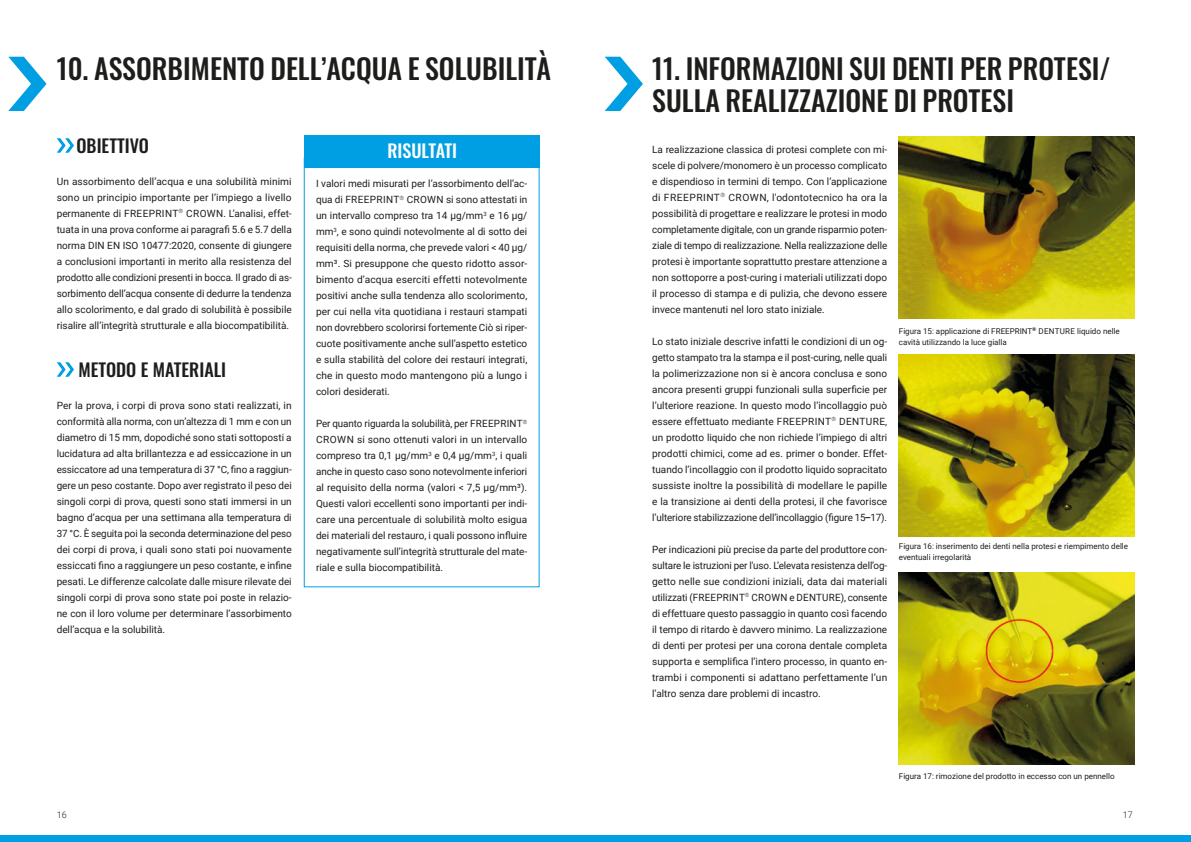
<style>
.page{position:relative;width:1191px;height:842px;background:#fff}
.page>*{position:absolute;margin:0;border:0;box-sizing:border-box;transform-origin:0 0}
.t1{font:500 28px/32px "Oswald";color:#1d1d1b}
.t2{font:500 18px "Oswald";color:#1d1d1b}
.t3{font:500 18px "Oswald";color:#fff}
.t4{font:10px/16px "Roboto";color:#1d1d1b;text-align:justify}
.t5{font:300 9px "Roboto";color:#1d1d1b}
.t6{font:8px/11px "Roboto";color:#1d1d1b}
.s1{font-family:"Oswald";font-weight:600}
</style>
<div class="page">
<div style="left:0;top:835px;width:1191px;height:7px;background:#009fe3"></div>
<svg style="left:57px;top:138px;width:17px;height:15px"></svg>
<svg style="left:57px;top:362px;width:17px;height:15px"></svg>
<div style="left:304px;top:135px;width:235px;height:33px;background:#009fe3"></div>
<div style="left:304px;top:157px;width:235px;height:430px;border:1px solid #009fe3"></div>
<img style="left:899px;top:137px;width:235px;height:182px">
<svg style="left:8px;top:57px;width:39px;height:54px"></svg>
<svg style="left:605px;top:57px;width:38px;height:54px"></svg>
<img style="left:899px;top:355px;width:235px;height:182px">
<img style="left:899px;top:573px;width:235px;height:192px">
<h1 class="t1" style="left:57px;top:54px;width:496px">10. ASSORBIMENTO DELL’ACQUA E SOLUBILITÀ</h1>
<h2 class="t2" style="left:76px;top:136px;width:74px">OBIETTIVO</h2>
<p class="t4" style="left:57px;top:173px;width:236px">Un assorbimento dell’acqua e una solubilità minimi sono un principio importante per l’impiego a livello permanente di FREEPRINT<sup>®</sup> CROWN. L’analisi, effet&shy;tuata in una prova conforme ai paragrafi 5.6 e 5.7 della norma DIN EN ISO 10477:2020, consente di giungere a conclusioni importanti in merito alla resistenza del prodotto alle condizioni presenti in bocca. Il grado di as&shy;sorbimento dell’acqua consente di dedurre la tendenza allo scolorimento, e dal grado di solubilità è possibile risalire all’integrità strutturale e alla biocompatibilità.</p>
<h2 class="t2" style="left:78px;top:360px;width:149px">METODO E MATERIALI</h2>
<p class="t4" style="left:57px;top:397px;width:236px">Per la prova, i corpi di prova sono stati realizzati, in conformità alla norma, con un’altezza di 1 mm e con un diametro di 15 mm, dopodiché sono stati sottoposti a lucidatura ad alta brillantezza e ad essiccazione in un essiccatore ad una temperatura di 37 °C, fino a raggiun&shy;gere un peso costante. Dopo aver registrato il peso dei singoli corpi di prova, questi sono stati immersi in un bagno d’acqua per una settimana alla temperatura di 37 °C. È seguita poi la seconda determinazione del peso dei corpi di prova, i quali sono stati poi nuovamente essiccati fino a raggiungere un peso costante, e infine pesati. Le differenze calcolate dalle misure rilevate dei singoli corpi di prova sono state poi poste in relazio&shy;ne con il loro volume per determinare l’assorbimento dell’acqua e la solubilità.</p>
<h2 class="t3" style="left:387px;top:141px;width:71px">RISULTATI</h2>
<p class="t4" style="left:316px;top:175px;width:213px">I valori medi misurati per l’assorbimento dell’ac&shy;qua di FREEPRINT<sup>®</sup> CROWN si sono attestati in un intervallo compreso tra 14 µg/mm<sup>3</sup> e 16 µg/ mm<sup>3</sup>, e sono quindi notevolmente al di sotto dei requisiti della norma, che prevede valori &lt; 40 µg/ mm³. Si presuppone che questo ridotto assor&shy;bimento d’acqua eserciti effetti notevolmente positivi anche sulla tendenza allo scolorimento, per cui nella vita quotidiana i restauri stampati non dovrebbero scolorirsi fortemente Ciò si riper&shy;cuote positivamente anche sull’aspetto estetico e sulla stabilità del colore dei restauri integrati, che in questo modo mantengono più a lungo i colori desiderati.</p>
<p class="t4" style="left:316px;top:415px;width:213px">Per quanto riguarda la solubilità, per FREEPRINT<sup>® </sup>CROWN si sono ottenuti valori in un intervallo compreso tra 0,1 µg/mm<sup>3</sup> e 0,4 µg/mm<sup>3</sup>, i quali anche in questo caso sono notevolmente inferiori al requisito della norma (valori &lt; 7,5 µg/mm³).<br>Questi valori eccellenti sono importanti per indi&shy;care una percentuale di solubilità molto esigua dei materiali del restauro, i quali possono influire negativamente sull’integrità strutturale del mate&shy;riale e sulla biocompatibilità.</p>
<h1 class="t1" style="left:652px;top:54px;width:460px">11. INFORMAZIONI SUI DENTI PER PROTESI/<br>SULLA REALIZZAZIONE DI PROTESI</h1>
<p class="t4" style="left:652px;top:141px;width:236px">La realizzazione classica di protesi complete con mi&shy;scele di polvere/monomero è un processo complicato e dispendioso in termini di tempo. Con l’applicazione di FREEPRINT<sup>®</sup> CROWN, l'odontotecnico ha ora la possibilità di progettare e realizzare le protesi in modo completamente digitale, con un grande risparmio poten&shy;ziale di tempo di realizzazione. Nella realizzazione delle protesi è importante soprattutto prestare attenzione a non sottoporre a post-curing i materiali utilizzati dopo il processo di stampa e di pulizia, che devono essere invece mantenuti nel loro stato iniziale.</p>
<p class="t4" style="left:652px;top:333px;width:236px">Lo stato iniziale descrive infatti le condizioni di un og&shy;getto stampato tra la stampa e il post-curing, nelle quali la polimerizzazione non si è ancora conclusa e sono ancora presenti gruppi funzionali sulla superficie per l’ulteriore reazione. In questo modo l’incollaggio può essere effettuato mediante FREEPRINT<sup>®</sup> DENTURE, un prodotto liquido che non richiede l’impiego di altri prodotti chimici, come ad es. primer o bonder. Effet&shy;tuando l’incollaggio con il prodotto liquido sopracitato sussiste inoltre la possibilità di modellare le papille e la transizione ai denti della protesi, il che favorisce l’ulteriore stabilizzazione dell’incollaggio (figure 15<span class="s1">–</span>17).</p>
<p class="t4" style="left:652px;top:541px;width:237px">Per indicazioni più precise da parte del produttore con&shy;sultare le istruzioni per l'uso. L’elevata resistenza dell’og&shy;getto nelle sue condizioni iniziali, data dai materiali utilizzati (FREEPRINT<sup>®</sup> CROWN e DENTURE), consente di effettuare questo passaggio in quanto così facendo il tempo di ritardo è davvero minimo. La realizzazione di denti per protesi per una corona dentale completa supporta e semplifica l’intero processo, in quanto en&shy;trambi i componenti si adattano perfettamente l’un l’altro senza dare problemi di incastro.</p>
<p class="t6" style="left:899px;top:325px;width:222px">Figura 15: applicazione di FREEPRINT<sup>®</sup> DENTURE liquido nelle cavità utilizzando la luce gialla</p>
<p class="t6" style="left:899px;top:541px;width:231px">Figura 16: inserimento dei denti nella protesi e riempimento delle eventuali irregolarità</p>
<p class="t6" style="left:899px;top:770px;width:217px">Figura 17: rimozione del prodotto in eccesso con un pennello</p>
<p class="t5" style="left:57px;top:809px;width:11px">16</p>
<p class="t5" style="left:1122px;top:809px;width:11px">17</p>
</div>
